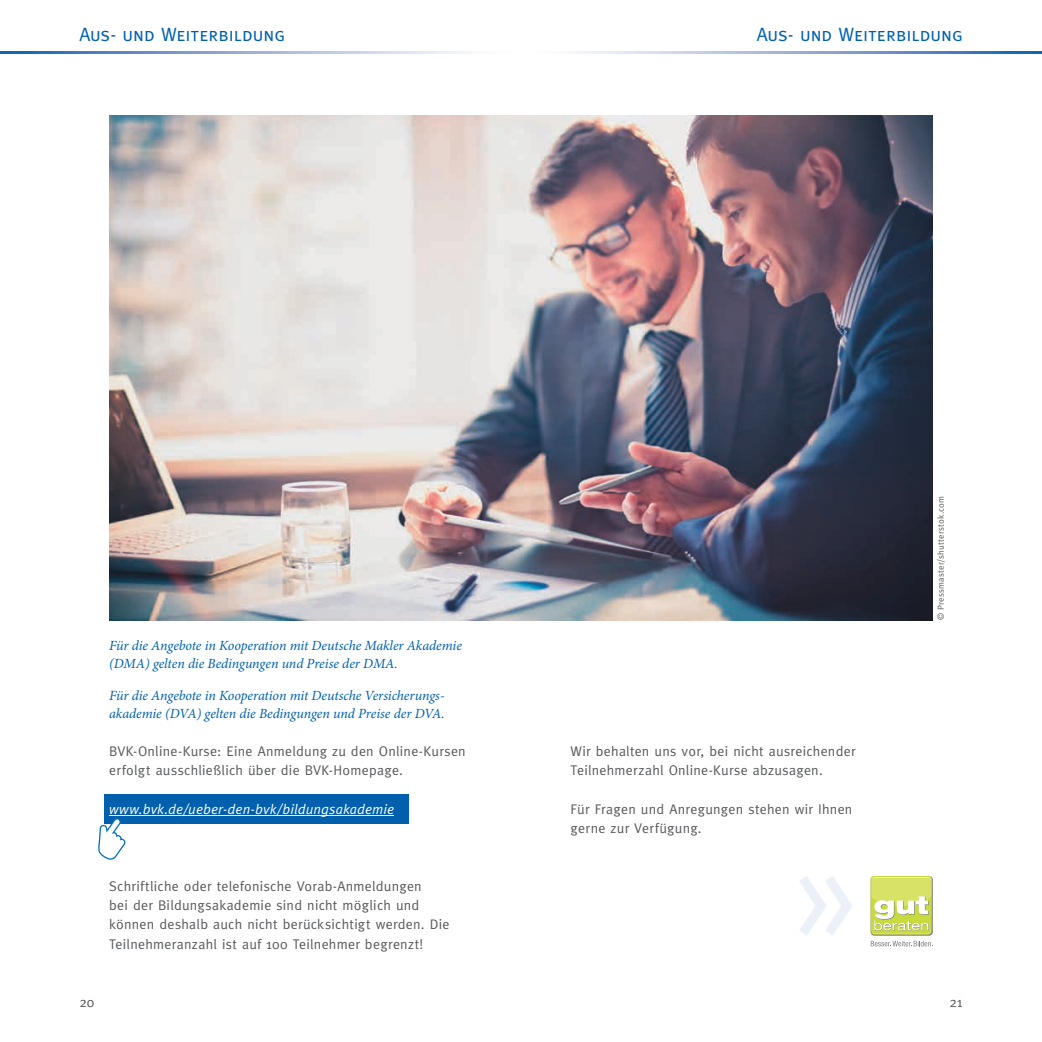
<style>
.page{position:relative;width:1042px;height:1042px;background:#fff}
.page>*{position:absolute;margin:0;border:0;box-sizing:border-box;transform-origin:0 0}
.t1{font:19.25px "Meta Caps";color:#0160ae}
.t2{font:14px/19.2px "Meta";letter-spacing:.02em;color:#57585a}
.t3{font:italic 14px/17.5px "Minion Pro";letter-spacing:-.01em;color:#0160ae}
.t4{font:italic 14px "Meta Normal";letter-spacing:.005em;color:#fff}
.t5{font:8.75px "Meta";letter-spacing:.03em;color:#57585a}
</style>
<div class="page">
<svg style="left:0;top:51px;width:1042px;height:3px;background:#99b3da"></svg>
<div style="left:104px;top:794px;width:305px;height:30px;background:#0160ae"></div>
<hr style="left:109px;top:816px;width:285px;height:1px;background:#fff">
<img style="left:109px;top:115px;width:824px;height:505px">
<svg style="left:799px;top:876px;width:53px;height:59px"></svg>
<svg style="left:870px;top:876px;width:62px;height:59px"></svg>
<svg style="left:871px;top:941px;width:62px;height:5px"></svg>
<svg style="left:98px;top:818px;width:28px;height:42px"></svg>
<h1 class="t1" style="left:79px;top:23px;width:207px">Aus- und Weiterbildung</h1>
<h1 class="t1" style="left:757px;top:23px;width:207px">Aus- und Weiterbildung</h1>
<p class="t3" style="left:109px;top:637px;width:354px">Für die Angebote in Kooperation mit Deutsche Makler Akademie (DMA) gelten die Bedingungen und Preise der DMA.</p>
<p class="t3" style="left:109px;top:687px;width:337px">Für die Angebote in Kooperation mit Deutsche Versicherungs&shy;akademie (DVA) gelten die Bedingungen und Preise der DVA.</p>
<p class="t2" style="left:109px;top:741px;width:358px">BVK-Online-Kurse: Eine Anmeldung zu den Online-Kursen erfolgt ausschließlich über die BVK-Homepage.</p>
<p class="t4" style="left:109px;top:801px;width:286px">www.bvk.de/ueber-den-bvk/bildungsakademie</p>
<p class="t2" style="left:109px;top:876px;width:342px">Schriftliche oder telefonische Vorab-Anmeldungen<br>bei der Bildungsakademie sind nicht möglich und können deshalb auch nicht berücksichtigt werden. Die Teilnehmeranzahl ist auf 100 Teilnehmer begrenzt!</p>
<p class="t2" style="left:570px;top:741px;width:286px">Wir behalten uns vor, bei nicht ausreichender<br>Teilnehmerzahl Online-Kurse abzusagen.</p>
<p class="t2" style="left:570px;top:799px;width:283px">Für Fragen und Anregungen stehen wir Ihnen gerne zur Verfügung.</p>
<p class="t5" style="left:935px;top:620px;width:126px;rotate:-90deg">© Pressmaster/shutterstok.com</p>
<p class="t2" style="left:79px;top:993px;width:17px">20</p>
<p class="t2" style="left:949px;top:993px;width:15px">21</p>
</div>
